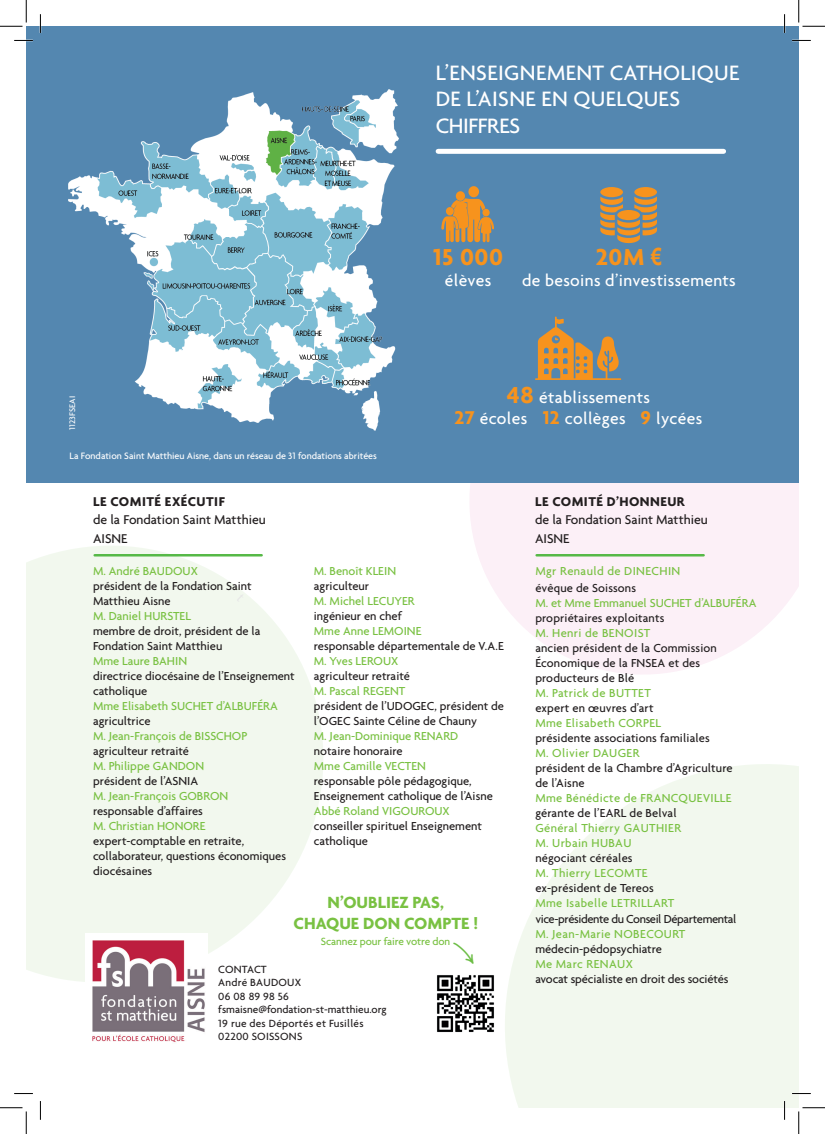
<style>
.page{position:relative;width:825px;height:1134px;background:#fff}
.page>*{position:absolute;margin:0;border:0;box-sizing:border-box;transform-origin:0 0}
.t1{font:700 25px "Agenda";letter-spacing:.02em;color:#f7931d}
.t2{font:500 22.5px/26.2px "Agenda";letter-spacing:.015em;color:#fff}
.t3{font:500 17.5px/21.2px "Agenda";letter-spacing:.02em;color:#fff;text-align:center}
.t4{font:700 17.5px/21px "Agenda";color:#79c142;text-align:center}
.t5{font:500 13.75px/18.8px "Agenda";color:#231f20}
.t6{font:700 13.75px "Agenda";letter-spacing:.035em;color:#231f20}
.t7{font:500 12.5px/15px "Agenda";color:#231f20}
.t8{font:500 12.5px "Agenda";color:#79c142}
.t9{font:500 12.5px/15px "Agenda";letter-spacing:.03em;color:#79c142}
.t10{font:500 12.5px "Agenda";letter-spacing:-.03em;color:#231f20}
.t11{font:500 11.25px/13.5px "Agenda";letter-spacing:.02em;color:#231f20}
.t12{font:500 11.25px "Agenda";letter-spacing:-.01em;color:#79c142}
.t13{font:500 10px "Agenda";color:#fff}
.t14{font:500 8.75px "Agenda";color:#fff}
.s1{font-family:"Arial Narrow";font-size:23.75px}
.s2{font-weight:700;font-size:25px;color:#f7931d}
.s3{font-weight:700;font-size:20px;color:#f7931d}
</style>
<div class="page">
<svg style="left:470px;top:483px;width:329px;height:191px;fill:#fcf0f7"></svg>
<svg style="left:505px;top:764px;width:294px;height:343px;fill:#f2f8ee"></svg>
<svg style="left:26px;top:546px;width:297px;height:436px;fill:#f2f8ee"></svg>
<div style="left:26px;top:27px;width:773px;height:456px;background:#5487b0"></div>
<hr style="left:537px;top:554px;width:167px;height:2px;background:#56b947">
<hr style="left:95px;top:554px;width:167px;height:2px;background:#56b947">
<div style="left:438px;top:149px;width:286px;height:5px;background:#fff"></div>
<svg style="left:441px;top:186px;width:53px;height:56px"></svg>
<svg style="left:600px;top:187px;width:57px;height:56px"></svg>
<svg style="left:535px;top:316px;width:86px;height:64px"></svg>
<img style="left:86px;top:932px;width:121px;height:110px">
<img style="left:437px;top:975px;width:57px;height:58px">
<img style="left:68px;top:90px;width:330px;height:341px">
<svg style="left:14px;top:40px;width:19px;height:1px"></svg>
<svg style="left:792px;top:40px;width:19px;height:1px"></svg>
<svg style="left:14px;top:1093px;width:19px;height:1px"></svg>
<svg style="left:792px;top:1092px;width:19px;height:2px"></svg>
<svg style="left:40px;top:14px;width:1px;height:19px"></svg>
<svg style="left:40px;top:1101px;width:1px;height:18px"></svg>
<svg style="left:784px;top:14px;width:1px;height:19px"></svg>
<svg style="left:784px;top:1100px;width:1px;height:19px"></svg>
<svg style="left:0;top:0;width:27px;height:27px"></svg>
<svg style="left:0;top:1107px;width:27px;height:26px"></svg>
<svg style="left:798px;top:0;width:27px;height:27px"></svg>
<svg style="left:798px;top:1107px;width:27px;height:26px"></svg>
<h2 class="t2" style="left:436px;top:59px;width:305px">L’ENSEIGNEMENT CATHOLIQUE<br>DE L’AISNE EN QUELQUES<br>CHIFFRES</h2>
<p class="t14" style="left:67px;top:429px;width:35px;rotate:-90deg">1123FSEAI</p>
<p class="t13" style="left:70px;top:450px;width:309px">La Fondation Saint Matthieu Aisne, dans un réseau de 31 fondations abritées</p>
<p class="t6" style="left:93px;top:492px;width:133px">LE COMITÉ EXÉCUTIF</p>
<p class="t5" style="left:93px;top:510px;width:174px">de la Fondation Saint Matthieu<br>AISNE</p>
<h1 class="t1" style="left:433px;top:241px;width:71px">15 000</h1>
<h3 class="t3" style="left:445px;top:269px;width:48px">élèves</h3>
<h1 class="t1" style="left:596px;top:241px;width:68px">20M <span class="s1">€</span></h1>
<h3 class="t3" style="left:522px;top:269px;width:215px">de besoins d’investissements</h3>
<h3 class="t3" style="left:455px;top:386px;width:249px"><span class="s2">48</span> établissements<br><span class="s3">27</span> écoles <span class="s3">12</span> collèges <span class="s3">9</span> lycées</h3>
<p class="t6" style="left:535px;top:492px;width:151px">LE COMITÉ D’HONNEUR</p>
<p class="t5" style="left:535px;top:510px;width:174px">de la Fondation Saint Matthieu<br>AISNE</p>
<p class="t8" style="left:93px;top:563px;width:106px">M. André BAUDOUX</p>
<p class="t7" style="left:93px;top:578px;width:160px">président de la Fondation Saint<br>Matthieu Aisne</p>
<p class="t8" style="left:93px;top:608px;width:99px">M. Daniel HURSTEL</p>
<p class="t7" style="left:93px;top:623px;width:169px">membre de droit, président de la<br>Fondation Saint Matthieu</p>
<p class="t8" style="left:93px;top:653px;width:96px">Mme Laure BAHIN</p>
<p class="t7" style="left:93px;top:668px;width:203px">directrice diocésaine de l’Enseignement catholique</p>
<p class="t8" style="left:93px;top:698px;width:186px">Mme Elisabeth SUCHET d’ALBUFÉRA</p>
<p class="t7" style="left:93px;top:713px;width:59px">agricultrice</p>
<p class="t8" style="left:93px;top:728px;width:156px">M. Jean-François de BISSCHOP</p>
<p class="t7" style="left:93px;top:743px;width:98px">agriculteur retraité</p>
<p class="t8" style="left:93px;top:758px;width:113px">M. Philippe GANDON</p>
<p class="t7" style="left:93px;top:773px;width:107px">président de l’ASNIA</p>
<p class="t8" style="left:93px;top:788px;width:137px">M. Jean-François GOBRON</p>
<p class="t7" style="left:93px;top:803px;width:111px">responsable d’affaires</p>
<p class="t8" style="left:93px;top:818px;width:114px">M. Christian HONORE</p>
<p class="t7" style="left:93px;top:833px;width:195px">expert-comptable en retraite, collaborateur, questions économiques diocésaines</p>
<p class="t8" style="left:314px;top:563px;width:84px">M. Benoît KLEIN</p>
<p class="t7" style="left:314px;top:578px;width:57px">agriculteur</p>
<p class="t8" style="left:314px;top:593px;width:102px">M. Michel LECUYER</p>
<p class="t7" style="left:314px;top:608px;width:89px">ingénieur en chef</p>
<p class="t8" style="left:314px;top:623px;width:109px">Mme Anne LEMOINE</p>
<p class="t7" style="left:314px;top:638px;width:191px">responsable départementale de V.A.E</p>
<p class="t8" style="left:314px;top:653px;width:86px">M. Yves LEROUX</p>
<p class="t7" style="left:314px;top:668px;width:98px">agriculteur retraité</p>
<p class="t8" style="left:314px;top:683px;width:93px">M. Pascal REGENT</p>
<p class="t7" style="left:314px;top:698px;width:192px">président de l’UDOGEC, président de l’OGEC Sainte Céline de Chauny</p>
<p class="t8" style="left:314px;top:728px;width:146px">M. Jean-Dominique RENARD</p>
<p class="t7" style="left:314px;top:743px;width:90px">notaire honoraire</p>
<p class="t8" style="left:314px;top:758px;width:114px">Mme Camille VECTEN</p>
<p class="t7" style="left:314px;top:773px;width:180px">responsable pôle pédagogique,<br>Enseignement catholique de l’Aisne</p>
<p class="t8" style="left:314px;top:803px;width:137px">Abbé Roland VIGOUROUX</p>
<p class="t7" style="left:314px;top:818px;width:170px">conseiller spirituel Enseignement catholique</p>
<h3 class="t4" style="left:294px;top:890px;width:186px">N’OUBLIEZ PAS,<br>CHAQUE DON COMPTE !</h3>
<p class="t12" style="left:321px;top:933px;width:131px">Scannez pour faire votre don</p>
<p class="t11" style="left:218px;top:961px;width:170px">CONTACT<br>André BAUDOUX<br>06 08 89 98 56 fsmaisne@fondation-st-matthieu.org<br>19 rue des Déportés et Fusillés<br>02200 SOISSONS</p>
<p class="t9" style="left:535px;top:563px;width:147px">Mgr Renauld de DINECHIN</p>
<p class="t7" style="left:535px;top:580px;width:102px">évêque de Soissons</p>
<p class="t8" style="left:535px;top:595px;width:223px">M. et Mme Emmanuel SUCHET d’ALBUFÉRA</p>
<p class="t7" style="left:535px;top:610px;width:131px">propriétaires exploitants</p>
<p class="t9" style="left:535px;top:625px;width:116px">M. Henri de BENOIST</p>
<p class="t7" style="left:535px;top:640px;width:183px">ancien président de la Commission<br>Économique de la FNSEA et des producteurs de Blé</p>
<p class="t9" style="left:535px;top:685px;width:117px">M. Patrick de BUTTET</p>
<p class="t7" style="left:535px;top:700px;width:120px">expert en œuvres d’art</p>
<p class="t9" style="left:535px;top:715px;width:127px">Mme Elisabeth CORPEL</p>
<p class="t7" style="left:535px;top:730px;width:176px">présidente associations familiales</p>
<p class="t9" style="left:535px;top:745px;width:106px">M. Olivier DAUGER</p>
<p class="t7" style="left:535px;top:760px;width:199px">président de la Chambre d’Agriculture de l’Aisne</p>
<p class="t9" style="left:535px;top:790px;width:198px">Mme Bénédicte de FRANCQUEVILLE</p>
<p class="t7" style="left:535px;top:805px;width:143px">gérante de l’EARL de Belval</p>
<p class="t9" style="left:535px;top:820px;width:147px">Général Thierry GAUTHIER<br>M. Urbain HUBAU</p>
<p class="t7" style="left:535px;top:850px;width:99px">négociant céréales</p>
<p class="t9" style="left:535px;top:865px;width:114px">M. Thierry LECOMTE</p>
<p class="t7" style="left:535px;top:880px;width:120px">ex-président de Tereos</p>
<p class="t9" style="left:535px;top:895px;width:141px">Mme Isabelle LETRILLART</p>
<p class="t10" style="left:535px;top:910px;width:203px">vice-présidente du Conseil Départemental</p>
<p class="t9" style="left:535px;top:925px;width:152px">M. Jean-Marie NOBECOURT</p>
<p class="t7" style="left:535px;top:940px;width:128px">médecin-pédopsychiatre</p>
<p class="t9" style="left:535px;top:955px;width:99px">Me Marc RENAUX</p>
<p class="t7" style="left:535px;top:970px;width:195px">avocat spécialiste en droit des sociétés</p>
</div>
